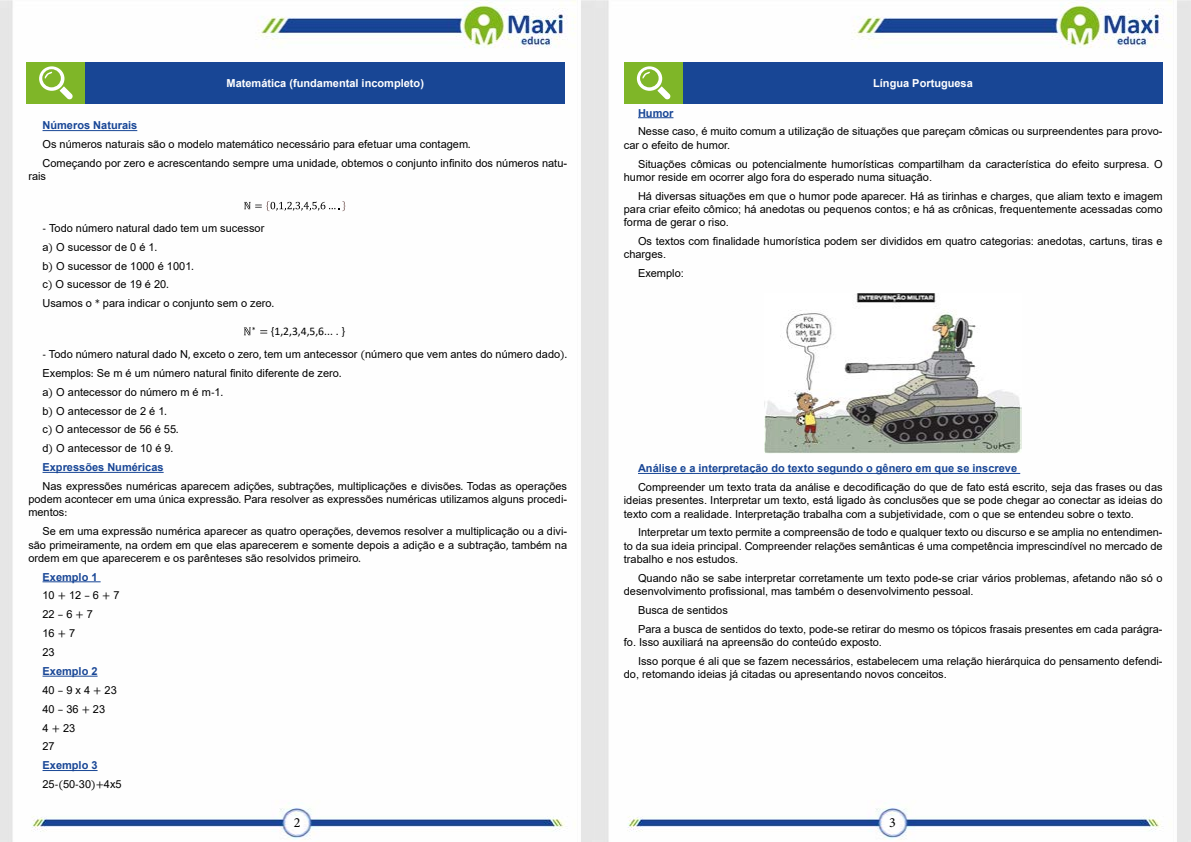
<style>
.page{position:relative;width:1191px;height:842px;background:#fff}
.page>*{position:absolute;margin:0;border:0;box-sizing:border-box;transform-origin:0 0}
.t1{font:14px "Minion Pro";color:#000}
.t2{font:11.6px "Calibri";color:#000}
.t3{font:11px/18.9px "Arial";color:#000}
.t4{font:700 11px "Arial";color:#184696}
.t5{font:700 11px "Arial";color:#fff}
.s1{font-weight:700;color:#184696}
.s2{font-family:"Cambria Math"}
</style>
<div class="page">
<img style="left:0;top:0;width:1191px;height:842px">
<hr style="left:638px;top:117px;width:35px;height:1px;background:#184696">
<hr style="left:638px;top:473px;width:382px;height:1px;background:#184696">
<div style="left:624px;top:62px;width:59px;height:41px;background:#7fb628"></div>
<div style="left:683px;top:62px;width:479px;height:41px;background:#184695"></div>
<svg style="left:637px;top:66px;width:33px;height:34px"></svg>
<img style="left:765px;top:293px;width:256px;height:160px">
<hr style="left:43px;top:130px;width:94px;height:1px;background:#184696">
<hr style="left:43px;top:472px;width:121px;height:1px;background:#184696">
<hr style="left:43px;top:581px;width:58px;height:1px;background:#184696">
<hr style="left:43px;top:676px;width:55px;height:1px;background:#184696">
<hr style="left:43px;top:770px;width:55px;height:1px;background:#184696">
<div style="left:26px;top:62px;width:60px;height:41px;background:#7fb628"></div>
<div style="left:86px;top:62px;width:479px;height:41px;background:#184695"></div>
<svg style="left:39px;top:66px;width:34px;height:34px"></svg>
<svg style="left:244px;top:201px;width:101px;height:10px"></svg>
<svg style="left:244px;top:327px;width:23px;height:8px"></svg>
<p class="t5" style="left:226px;top:75px;width:199px">Matemática (fundamental incompleto)</p>
<p class="t3" style="left:43px;top:116px;width:526px"><span class="s1">Números Naturais<br></span>Os números naturais são o modelo matemático necessário para efetuar uma contagem<span class="s2">.<br></span>Começando por zero e acrescentando sempre uma unidade<span class="s2">,</span> obtemos o conjunto infinito dos números natu-</p>
<p class="t3" style="left:28px;top:167px;width:19px">rais</p>
<p class="t3" style="left:43px;top:218px;width:233px"><span class="s2">-</span> Todo número natural dado tem um sucessor a<span class="s2">)</span> O sucessor de 0 é 1<span class="s2">.<br></span>b<span class="s2">)</span> O sucessor de 1000 é 1001<span class="s2">.<br></span>c<span class="s2">)</span> O sucessor de 19 é 20<span class="s2">.<br></span>Usamos o <span class="s2">*</span> para indicar o conjunto sem o zero<span class="s2">.</span></p>
<p class="t2" style="left:271px;top:323px;width:76px">{1,2,3,4,5,6... . }</p>
<p class="t3" style="left:43px;top:345px;width:526px"><span class="s2">-</span> Todo número natural dado N<span class="s2">,</span> exceto o zero<span class="s2">,</span> tem um antecessor <span class="s2">(</span>número que vem antes do número dado<span class="s2">).<br></span>Exemplos<span class="s2">:</span> Se m é um número natural finito diferente de zero<span class="s2">.<br></span>a<span class="s2">)</span> O antecessor do número m é m<span class="s2">-</span>1<span class="s2">.<br></span>b<span class="s2">)</span> O antecessor de 2 é 1<span class="s2">.<br></span>c<span class="s2">)</span> O antecessor de 56 é 55<span class="s2">.<br></span>d<span class="s2">)</span> O antecessor de 10 é 9<span class="s2">.<br></span><span class="s1">Expressões Numéricas<br></span>Nas expressões numéricas aparecem adições<span class="s2">,</span> subtrações<span class="s2">,</span> multiplicações e divisões<span class="s2">.</span> Todas as operações</p>
<p class="t3" style="left:28px;top:493px;width:540px;line-height:13.2px">podem acontecer em uma única expressão<span class="s2">.</span> Para resolver as expressões numéricas utilizamos alguns procedi&shy;mentos<span class="s2">:</span></p>
<p class="t3" style="left:28px;top:525px;width:540px;line-height:13.2px;text-align:justify;text-indent:14px">Se em uma expressão numérica aparecer as quatro operações<span class="s2">,</span> devemos resolver a multiplicação ou a divi&shy;são primeiramente<span class="s2">,</span> na ordem em que elas aparecerem e somente depois a adição e a subtração<span class="s2">,</span> também na ordem em que aparecerem e os parênteses são resolvidos primeiro<span class="s2">.</span></p>
<p class="t3" style="left:43px;top:567px;width:78px"><span class="s1">Exemplo 1<br></span>10 <span class="s2">+</span> 12 <span class="s2">–</span> 6 <span class="s2">+</span> 7<br>22 <span class="s2">–</span> 6 <span class="s2">+</span> 7<br>16 <span class="s2">+</span> 7<br>23</p>
<p class="t3" style="left:43px;top:661px;width:76px"><span class="s1">Exemplo 2<br></span>40 <span class="s2">–</span> 9 x 4 <span class="s2">+</span> 23<br>40 <span class="s2">–</span> 36 <span class="s2">+</span> 23<br>4 <span class="s2">+</span> 23<br>27</p>
<p class="t3" style="left:43px;top:756px;width:81px"><span class="s1">Exemplo 3<br></span>25<span class="s2">-(</span>50<span class="s2">-</span>30<span class="s2">)+</span>4x5</p>
<p class="t5" style="left:873px;top:75px;width:101px">Língua Portuguesa</p>
<p class="t4" style="left:638px;top:105px;width:37px">Humor</p>
<p class="t3" style="left:624px;top:125px;width:540px;line-height:13.2px;text-indent:14px">Nesse caso, é muito comum a utilização de situações que pareçam cômicas ou surpreendentes para provo&shy;car o efeito de humor.</p>
<p class="t3" style="left:624px;top:157px;width:540px;line-height:13.2px;text-indent:14px">Situações cômicas ou potencialmente humorísticas compartilham da característica do efeito surpresa. O humor reside em ocorrer algo fora do esperado numa situação.</p>
<p class="t3" style="left:624px;top:189px;width:540px;line-height:13.2px;text-align:justify;text-indent:14px">Há diversas situações em que o humor pode aparecer. Há as tirinhas e charges, que aliam texto e imagem para criar efeito cômico; há anedotas ou pequenos contos; e há as crônicas, frequentemente acessadas como forma de gerar o riso.</p>
<p class="t3" style="left:624px;top:234px;width:540px;line-height:13.2px;text-indent:14px">Os textos com finalidade humorística podem ser divididos em quatro categorias: anedotas, cartuns, tiras e charges.</p>
<p class="t3" style="left:638px;top:263px;width:47px">Exemplo:</p>
<p class="t4" style="left:638px;top:461px;width:381px">Análise e a interpretação do texto segundo o gênero em que se inscreve</p>
<p class="t3" style="left:624px;top:481px;width:540px;line-height:13.2px;text-align:justify;text-indent:14px">Compreender um texto trata da análise e decodificação do que de fato está escrito, seja das frases ou das ideias presentes. Interpretar um texto, está ligado às conclusões que se pode chegar ao conectar as ideias do texto com a realidade. Interpretação trabalha com a subjetividade, com o que se entendeu sobre o texto.</p>
<p class="t3" style="left:624px;top:526px;width:540px;line-height:13.2px;text-align:justify;text-indent:14px">Interpretar um texto permite a compreensão de todo e qualquer texto ou discurso e se amplia no entendimen&shy;to da sua ideia principal. Compreender relações semânticas é uma competência imprescindível no mercado de trabalho e nos estudos.</p>
<p class="t3" style="left:624px;top:571px;width:540px;line-height:13.2px;text-indent:14px">Quando não se sabe interpretar corretamente um texto pode-se criar vários problemas, afetando não só o desenvolvimento profissional, mas também o desenvolvimento pessoal.</p>
<p class="t3" style="left:638px;top:600px;width:526px">Busca de sentidos<br>Para a busca de sentidos do texto, pode-se retirar do mesmo os tópicos frasais presentes em cada parágra-</p>
<p class="t3" style="left:638px;top:632px;width:526px;text-indent:-14px">fo. Isso auxiliará na apreensão do conteúdo exposto.<br>Isso porque é ali que se fazem necessários, estabelecem uma relação hierárquica do pensamento defendi-</p>
<p class="t3" style="left:624px;top:664px;width:324px">do, retomando ideias já citadas ou apresentando novos conceitos.</p>
<p class="t1" style="left:294px;top:813px;width:8px">2</p>
<p class="t1" style="left:889px;top:813px;width:8px">3</p>
</div>
